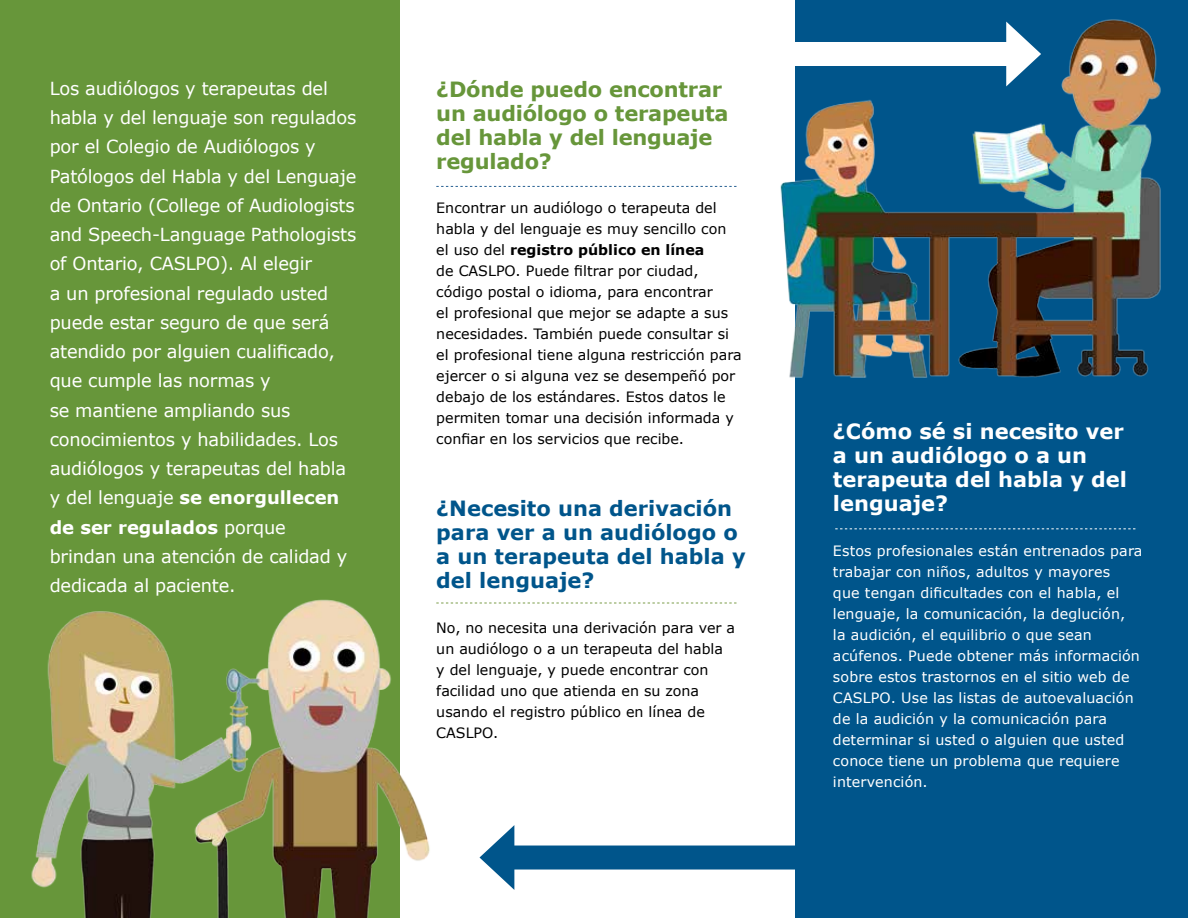
<style>
.page{position:relative;width:1188px;height:918px;background:#fff}
.page>*{position:absolute;margin:0;border:0;box-sizing:border-box;transform-origin:0 0}
.t1{font:700 21px/24px "Verdana";color:#00558b}
.t2{font:700 21px/24px "Verdana";letter-spacing:-.01em;color:#67963a}
.t3{font:700 21px/24px "Verdana";color:#fff}
.t4{font:18px/29.2px "Verdana";letter-spacing:-.01em;color:#fff}
.t5{font:14.25px/21px "Verdana";color:#000}
.t6{font:14.25px/21px "Verdana";letter-spacing:.01em;color:#fff}
.s1{font-weight:700}
</style>
<div class="page">
<div style="left:0;top:0;width:400px;height:918px;background:#67963a"></div>
<div style="left:795px;top:0;width:393px;height:918px;background:#00558b"></div>
<img style="left:31px;top:599px;width:422px;height:319px">
<img style="left:780px;top:19px;width:381px;height:359px">
<svg style="left:436px;top:186px;width:301px;height:1px"></svg>
<svg style="left:436px;top:603px;width:301px;height:1px"></svg>
<svg style="left:835px;top:529px;width:301px;height:1px"></svg>
<div style="left:502px;top:846px;width:308px;height:24px;background:#00558b"></div>
<svg style="left:480px;top:825px;width:34px;height:65px"></svg>
<div style="left:711px;top:42px;width:308px;height:24px;background:#fff"></div>
<svg style="left:1006px;top:22px;width:35px;height:64px"></svg>
<p class="t4" style="left:50px;top:73px;width:308px">Los audiólogos y terapeutas del habla y del lenguaje son regulados por el Colegio de Audiólogos y<br>Patólogos del Habla y del Lenguaje de Ontario (College of Audiologists and Speech-Language Pathologists of Ontario, CASLPO). Al elegir<br>a un profesional regulado usted puede estar seguro de que será atendido por alguien cualificado, que cumple las normas y<br>se mantiene ampliando sus conocimientos y habilidades. Los audiólogos y terapeutas del habla y del lenguaje <span class="s1">se enorgullecen de ser regulados</span> porque brindan una atención de calidad y dedicada al paciente.</p>
<h1 class="t2" style="left:436px;top:77px;width:294px">¿Dónde puedo encontrar un audiólogo o terapeuta del habla y del lenguaje regulado?</h1>
<p class="t5" style="left:436px;top:197px;width:307px">Encontrar un audiólogo o terapeuta del habla y del lenguaje es muy sencillo con el uso del <span class="s1">registro público en línea<br></span>de CASLPO. Puede filtrar por ciudad, código postal o idioma, para encontrar<br>el profesional que mejor se adapte a sus necesidades. También puede consultar si el profesional tiene alguna restricción para ejercer o si alguna vez se desempeñó por debajo de los estándares. Estos datos le permiten tomar una decisión informada y confiar en los servicios que recibe.</p>
<h1 class="t1" style="left:436px;top:495px;width:311px">¿Necesito una derivación para ver a un audiólogo o a un terapeuta del habla y del lenguaje?</h1>
<p class="t5" style="left:436px;top:617px;width:300px">No, no necesita una derivación para ver a un audiólogo o a un terapeuta del habla<br>y del lenguaje, y puede encontrar con facilidad uno que atienda en su zona usando el registro público en línea de<br>CASLPO.</p>
<h1 class="t3" style="left:833px;top:419px;width:296px">¿Cómo sé si necesito ver a un audiólogo o a un terapeuta del habla y del lenguaje?</h1>
<p class="t6" style="left:833px;top:541px;width:311px">Estos profesionales están entrenados para trabajar con niños, adultos y mayores<br>que tengan dificultades con el habla, el lenguaje, la comunicación, la deglución,<br>la audición, el equilibrio o que sean acúfenos. Puede obtener más información sobre estos trastornos en el sitio web de CASLPO. Use las listas de autoevaluación de la audición y la comunicación para determinar si usted o alguien que usted conoce tiene un problema que requiere intervención.</p>
</div>
